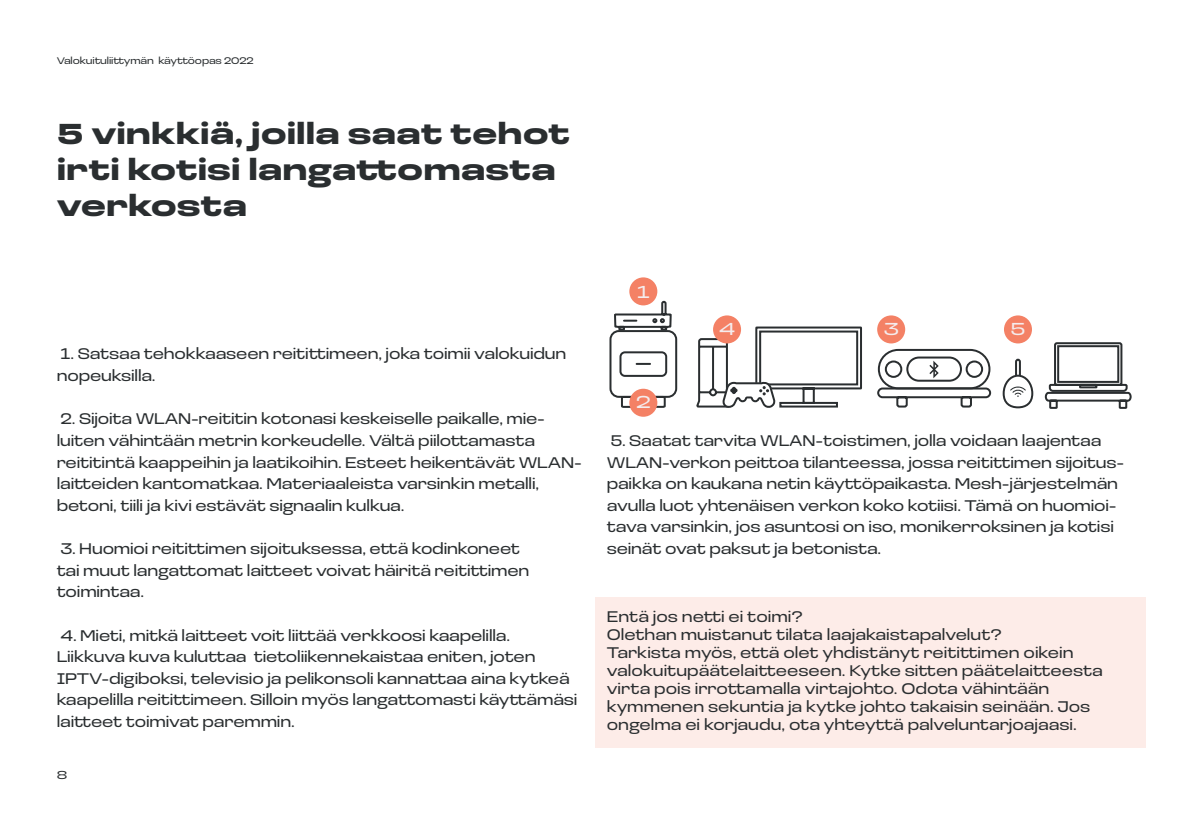
<style>
.page{position:relative;width:1191px;height:840px;background:#fff}
.page>*{position:absolute;margin:0;border:0;box-sizing:border-box;transform-origin:0 0}
.H1_pääotsikko{font:900 30px/36px "Loos Extended";color:#2a2e30}
.t1{font:18px "Loos Extended";color:#f5eced}
.leipäteksti{font:16px/21.6px "Loos Extra Wide";letter-spacing:-.01em;color:#2a2e30}
.t2{font:12px "Loos Extended";color:#2a2e30}
.t3{font:10px "Loos Extra Wide";letter-spacing:-.01em;color:#2a2e30}
</style>
<div class="page">
<svg style="left:613px;top:301px;width:59px;height:116px"></svg>
<div style="left:609px;top:330px;width:68px;height:67px;border:2px solid #2a2e30;border-radius:8px"></div>
<svg style="left:696px;top:326px;width:166px;height:82px"></svg>
<div style="left:1015px;top:358px;width:6px;height:20px;border:2px solid #2a2e30;border-radius:2px"></div>
<svg style="left:1003px;top:375px;width:29px;height:32px"></svg>
<div style="left:1002px;top:374px;width:31px;height:34px;border:2px solid #2a2e30;border-radius:14px"></div>
<svg style="left:1010px;top:385px;width:15px;height:11px"></svg>
<svg style="left:877px;top:348px;width:115px;height:60px"></svg>
<div style="left:629px;top:277px;width:28px;height:28px;background:#f48165;border-radius:50%"></div>
<div style="left:629px;top:388px;width:28px;height:28px;background:#f48165;border-radius:50%"></div>
<div style="left:877px;top:315px;width:28px;height:28px;background:#f48165;border-radius:50%"></div>
<div style="left:713px;top:315px;width:28px;height:28px;background:#f48165;border-radius:50%"></div>
<div style="left:1004px;top:315px;width:28px;height:28px;background:#f48165;border-radius:50%"></div>
<svg style="left:1044px;top:342px;width:88px;height:67px"></svg>
<div style="left:595px;top:597px;width:550px;height:150px;background:#fdece8"></div>
<p class="t3" style="left:57px;top:54px;width:198px">Valokuituliittymän käyttöopas 2022</p>
<p class="H1_pääotsikko" style="left:57px;top:114px;width:515px">5 vinkkiä, joilla saat tehot irti kotisi langattomasta verkosta</p>
<p class="leipäteksti" style="left:57px;top:342px;width:511px">1. Satsaa tehokkaaseen reitittimeen, joka toimii valokuidun nopeuksilla.</p>
<p class="leipäteksti" style="left:57px;top:407px;width:526px">2. Sijoita WLAN-reititin kotonasi keskeiselle paikalle, mie&shy;luiten vähintään metrin korkeudelle. Vältä piilottamasta reititintä kaappeihin ja laatikoihin. Esteet heikentävät WLAN&shy;laitteiden kantomatkaa. Materiaaleista varsinkin metalli, betoni, tiili ja kivi estävät signaalin kulkua.</p>
<p class="leipäteksti" style="left:57px;top:536px;width:474px">3. Huomioi reitittimen sijoituksessa, että kodinkoneet tai muut langattomat laitteet voivat häiritä reitittimen toimintaa.</p>
<p class="leipäteksti" style="left:57px;top:623px;width:522px">4. Mieti, mitkä laitteet voit liittää verkkoosi kaapelilla.<br>Liikkuva kuva kuluttaa tietoliikennekaistaa eniten, joten IPTV-digiboksi, televisio ja pelikonsoli kannattaa aina kytkeä kaapelilla reitittimeen. Silloin myös langattomasti käyttämäsi laitteet toimivat paremmin.</p>
<p class="t2" style="left:57px;top:766px;width:12px">8</p>
<p class="t1" style="left:637px;top:279px;width:14px">1</p>
<p class="t1" style="left:636px;top:389px;width:16px">2</p>
<p class="t1" style="left:719px;top:316px;width:18px">4</p>
<p class="t1" style="left:883px;top:316px;width:17px">3</p>
<p class="t1" style="left:1010px;top:316px;width:17px">5</p>
<p class="leipäteksti" style="left:607px;top:428px;width:519px">5. Saatat tarvita WLAN-toistimen, jolla voidaan laajentaa WLAN-verkon peittoa tilanteessa, jossa reitittimen sijoitus&shy;paikka on kaukana netin käyttöpaikasta. Mesh-järjestelmän avulla luot yhtenäisen verkon koko kotiisi. Tämä on huomioi&shy;tava varsinkin, jos asuntosi on iso, monikerroksinen ja kotisi seinät ovat paksut ja betonista.</p>
<p class="leipäteksti" style="left:607px;top:604px;width:197px">Entä jos netti ei toimi?</p>
<p class="leipäteksti" style="left:607px;top:624px;width:497px;line-height:18px">Olethan muistanut tilata laajakaistapalvelut?<br>Tarkista myös, että olet yhdistänyt reitittimen oikein valokuitupäätelaitteeseen. Kytke sitten päätelaitteesta virta pois irrottamalla virtajohto. Odota vähintään kymmenen sekuntia ja kytke johto takaisin seinään. Jos ongelma ei korjaudu, ota yhteyttä palveluntarjoajaasi.</p>
</div>
